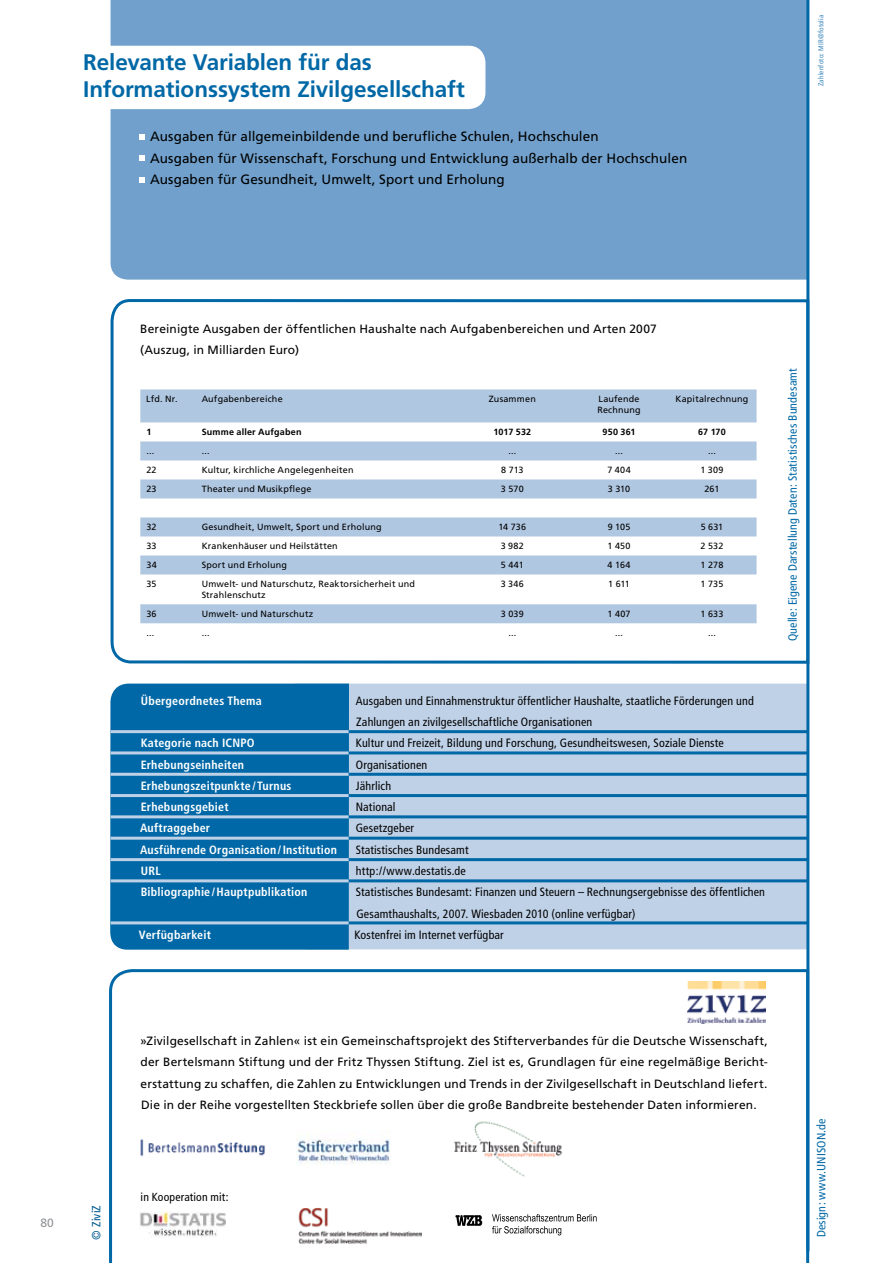
<style>
.page{position:relative;width:893px;height:1263px;background:#fff}
.page>*{position:absolute;margin:0;border:0;box-sizing:border-box;transform-origin:0 0}
.t1{font:700 22.5px/27px "Frutiger";letter-spacing:-.005em;color:#0068a6}
.t2{font:13.5px/21.3px "Frutiger";letter-spacing:.01em;color:#000}
.t3{font:12px/21.3px "Frutiger";letter-spacing:.01em;color:#000;text-align:justify}
.t4{font:condensed 12px/21.3px "Frutiger";letter-spacing:.01em;color:#000}
.t5{font:700 condensed 12px "Frutiger";letter-spacing:.02em;color:#fff}
.t6{font:condensed 12px "Frutiger";letter-spacing:.015em;color:#0068a6}
.t7{font:condensed 12px "Frutiger";letter-spacing:.01em;color:#015b92}
.t8{font:12px "Frutiger";color:#939598}
.t9{font:condensed 11.7px "Frutiger";letter-spacing:.01em;color:#000}
.t10{font:9px/10.8px "Frutiger";letter-spacing:.02em;color:#000}
.t11{font:700 9px "Frutiger";letter-spacing:.02em;color:#000}
.t12{font:condensed 7.2px "Frutiger";letter-spacing:.02em;color:#3d88bc}
</style>
<div class="page">
<div style="left:111px;top:0;width:695px;height:280px;background:#70a0cb"></div>
<svg style="left:110px;top:298px;width:700px;height:367px"></svg>
<div style="left:83px;top:46px;width:402px;height:63px;background:#fff;border-radius:17px"></div>
<svg style="left:140px;top:134px;width:5px;height:6px"></svg>
<svg style="left:140px;top:156px;width:5px;height:5px"></svg>
<svg style="left:140px;top:177px;width:5px;height:5px"></svg>
<svg style="left:109px;top:968px;width:701px;height:295px"></svg>
<div style="left:349px;top:684px;width:457px;height:265px;background:#bfd1e7"></div>
<div style="left:110px;top:684px;width:239px;height:266px;background:#0068a6"></div>
<hr style="left:111px;top:730px;width:238px;height:3px;background:#bfd1e7">
<hr style="left:111px;top:751px;width:238px;height:3px;background:#bfd1e7">
<hr style="left:111px;top:773px;width:238px;height:3px;background:#bfd1e7">
<hr style="left:111px;top:794px;width:238px;height:3px;background:#bfd1e7">
<hr style="left:111px;top:815px;width:238px;height:3px;background:#bfd1e7">
<hr style="left:111px;top:837px;width:238px;height:3px;background:#bfd1e7">
<hr style="left:111px;top:858px;width:238px;height:3px;background:#bfd1e7">
<hr style="left:111px;top:879px;width:238px;height:3px;background:#bfd1e7">
<hr style="left:111px;top:921px;width:238px;height:3px;background:#bfd1e7">
<hr style="left:349px;top:730px;width:459px;height:3px;background:#0068a6">
<hr style="left:349px;top:751px;width:459px;height:3px;background:#0068a6">
<hr style="left:349px;top:773px;width:459px;height:3px;background:#0068a6">
<hr style="left:349px;top:794px;width:459px;height:3px;background:#0068a6">
<hr style="left:349px;top:815px;width:459px;height:3px;background:#0068a6">
<hr style="left:349px;top:837px;width:459px;height:3px;background:#0068a6">
<hr style="left:349px;top:858px;width:459px;height:3px;background:#0068a6">
<hr style="left:349px;top:879px;width:459px;height:3px;background:#0068a6">
<hr style="left:349px;top:921px;width:459px;height:3px;background:#0068a6">
<img style="left:136px;top:1129px;width:133px;height:36px">
<img style="left:452px;top:1113px;width:117px;height:65px">
<img style="left:298px;top:1208px;width:123px;height:36px">
<img style="left:139px;top:1212px;width:87px;height:30px">
<hr style="left:806px;top:0;width:3px;height:1251px;background:#0068a6">
<img style="left:687px;top:981px;width:78px;height:43px">
<img style="left:297px;top:1130px;width:94px;height:38px">
<svg style="left:140px;top:389px;width:617px;height:234px;fill:#b0c7e1"></svg>
<svg style="left:455px;top:1215px;width:27px;height:11px"></svg>
<svg style="left:492px;top:1214px;width:105px;height:21px"></svg>
<h1 class="t1" style="left:83px;top:49px;width:383px">Relevante Variablen für das<br>Informationssystem Zivilgesellschaft</h1>
<p class="t2" style="left:150px;top:126px;width:539px">Ausgaben für allgemeinbildende und berufliche Schulen, Hochschulen<br>Ausgaben für Wissenschaft, Forschung und Entwicklung außerhalb der Hochschulen<br>Ausgaben für Gesundheit, Umwelt, Sport und Erholung</p>
<p class="t12" style="left:817px;top:86px;width:73px;rotate:-90deg">Zahlenfoto: MIR@fotolia</p>
<p class="t8" style="left:41px;top:1216px;width:15px">80</p>
<p class="t7" style="left:89px;top:1239px;width:36px;rotate:-90deg">© ZiviZ</p>
<p class="t3" style="left:140px;top:318px;width:518px">Bereinigte Ausgaben der öffentlichen Haushalte nach Aufgabenbereichen und Arten 2007 (Auszug, in Milliarden Euro)</p>
<p class="t10" style="left:146px;top:394px;width:33px">Lfd. Nr.</p>
<p class="t10" style="left:202px;top:394px;width:82px">Aufgabenbereiche</p>
<p class="t10" style="left:489px;top:394px;width:49px">Zusammen</p>
<p class="t10" style="left:597px;top:394px;width:45px">Laufende<br>Rechnung</p>
<p class="t10" style="left:676px;top:394px;width:74px">Kapitalrechnung</p>
<p class="t11" style="left:146px;top:427px;width:7px">1</p>
<p class="t11" style="left:202px;top:427px;width:101px">Summe aller Aufgaben</p>
<p class="t11" style="left:493px;top:427px;width:39px">1017 532</p>
<p class="t11" style="left:602px;top:427px;width:35px">950 361</p>
<p class="t11" style="left:698px;top:427px;width:29px">67 170</p>
<p class="t10" style="left:146px;top:446px;width:9px">...</p>
<p class="t10" style="left:202px;top:446px;width:9px">...</p>
<p class="t10" style="left:508px;top:446px;width:9px">...</p>
<p class="t10" style="left:615px;top:446px;width:9px">...</p>
<p class="t10" style="left:708px;top:446px;width:9px">...</p>
<p class="t10" style="left:146px;top:465px;width:12px">22</p>
<p class="t10" style="left:202px;top:465px;width:153px">Kultur, kirchliche Angelegenheiten</p>
<p class="t10" style="left:501px;top:465px;width:24px">8 713</p>
<p class="t10" style="left:607px;top:465px;width:25px">7 404</p>
<p class="t10" style="left:700px;top:465px;width:25px">1 309</p>
<p class="t10" style="left:146px;top:484px;width:12px">23</p>
<p class="t10" style="left:202px;top:484px;width:111px">Theater und Musikpflege</p>
<p class="t10" style="left:501px;top:484px;width:24px">3 570</p>
<p class="t10" style="left:608px;top:484px;width:24px">3 310</p>
<p class="t10" style="left:704px;top:484px;width:16px">261</p>
<p class="t10" style="left:146px;top:522px;width:12px">32</p>
<p class="t10" style="left:202px;top:522px;width:181px">Gesundheit, Umwelt, Sport und Erholung</p>
<p class="t10" style="left:498px;top:522px;width:29px">14 736</p>
<p class="t10" style="left:608px;top:522px;width:24px">9 105</p>
<p class="t10" style="left:701px;top:522px;width:24px">5 631</p>
<p class="t10" style="left:146px;top:541px;width:12px">33</p>
<p class="t10" style="left:202px;top:541px;width:138px">Krankenhäuser und Heilstätten</p>
<p class="t10" style="left:501px;top:541px;width:25px">3 982</p>
<p class="t10" style="left:608px;top:541px;width:24px">1 450</p>
<p class="t10" style="left:701px;top:541px;width:24px">2 532</p>
<p class="t10" style="left:146px;top:560px;width:12px">34</p>
<p class="t10" style="left:202px;top:560px;width:87px">Sport und Erholung</p>
<p class="t10" style="left:501px;top:560px;width:24px">5 441</p>
<p class="t10" style="left:608px;top:560px;width:24px">4 164</p>
<p class="t10" style="left:701px;top:560px;width:24px">1 278</p>
<p class="t10" style="left:146px;top:579px;width:12px">35</p>
<p class="t10" style="left:202px;top:579px;width:215px">Umwelt- und Naturschutz, Reaktorsicherheit und<br>Strahlenschutz</p>
<p class="t10" style="left:501px;top:579px;width:25px">3 346</p>
<p class="t10" style="left:608px;top:579px;width:23px">1 611</p>
<p class="t10" style="left:701px;top:579px;width:24px">1 735</p>
<p class="t10" style="left:146px;top:609px;width:12px">36</p>
<p class="t10" style="left:202px;top:609px;width:113px">Umwelt- und Naturschutz</p>
<p class="t10" style="left:501px;top:609px;width:24px">3 039</p>
<p class="t10" style="left:608px;top:609px;width:24px">1 407</p>
<p class="t10" style="left:701px;top:609px;width:24px">1 633</p>
<p class="t10" style="left:146px;top:628px;width:9px">...</p>
<p class="t10" style="left:202px;top:628px;width:9px">...</p>
<p class="t10" style="left:508px;top:628px;width:9px">...</p>
<p class="t10" style="left:615px;top:628px;width:9px">...</p>
<p class="t10" style="left:708px;top:628px;width:9px">...</p>
<p class="t5" style="left:141px;top:693px;width:123px">Übergeordnetes Thema</p>
<p class="t4" style="left:356px;top:690px;width:399px">Ausgaben und Einnahmenstruktur öffentlicher Haushalte, staatliche Förderungen und<br>Zahlungen an zivilgesellschaftliche Organisationen</p>
<p class="t5" style="left:141px;top:736px;width:116px">Kategorie nach ICNPO</p>
<p class="t4" style="left:356px;top:733px;width:370px">Kultur und Freizeit, Bildung und Forschung, Gesundheitswesen, Soziale Dienste</p>
<p class="t5" style="left:141px;top:757px;width:105px">Erhebungseinheiten</p>
<p class="t4" style="left:356px;top:754px;width:73px">Organisationen</p>
<p class="t5" style="left:141px;top:779px;width:152px">Erhebungszeitpunkte / Turnus</p>
<p class="t4" style="left:356px;top:775px;width:37px">Jährlich</p>
<p class="t5" style="left:141px;top:800px;width:89px">Erhebungsgebiet</p>
<p class="t4" style="left:356px;top:796px;width:41px">National</p>
<p class="t5" style="left:140px;top:821px;width:72px">Auftraggeber</p>
<p class="t4" style="left:356px;top:818px;width:60px">Gesetzgeber</p>
<p class="t5" style="left:140px;top:842px;width:198px">Ausführende Organisation / Institution</p>
<p class="t4" style="left:356px;top:839px;width:114px">Statistisches Bundesamt</p>
<p class="t5" style="left:141px;top:864px;width:21px">URL</p>
<p class="t4" style="left:356px;top:860px;width:112px">http://www.destatis.de</p>
<p class="t5" style="left:141px;top:885px;width:168px">Bibliographie / Hauptpublikation</p>
<p class="t4" style="left:356px;top:881px;width:411px">Statistisches Bundesamt: Finanzen und Steuern – Rechnungsergebnisse des öffentlichen<br>Gesamthaushalts, 2007. Wiesbaden 2010 (online verfügbar)</p>
<p class="t5" style="left:139px;top:927px;width:73px">Verfügbarkeit</p>
<p class="t4" style="left:354px;top:924px;width:151px">Kostenfrei im Internet verfügbar</p>
<p class="t6" style="left:786px;top:641px;width:275px;rotate:-90deg">Quelle: Eigene Darstellung Daten: Statistisches Bundesamt</p>
<p class="t3" style="left:140px;top:1030px;width:629px">»Zivilgesellschaft in Zahlen« ist ein Gemeinschaftsprojekt des Stifterverbandes für die Deutsche Wissenschaft, der Bertelsmann Stiftung und der Fritz Thyssen Stiftung. Ziel ist es, Grundlagen für eine regelmäßige Bericht&shy;erstattung zu schaffen, die Zahlen zu Entwicklungen und Trends in der Zivilgesellschaft in Deutschland liefert.<br>Die in der Reihe vorgestellten Steckbriefe sollen über die große Bandbreite bestehender Daten informieren.</p>
<p class="t9" style="left:141px;top:1190px;width:90px">in Kooperation mit:</p>
<p class="t6" style="left:814px;top:1237px;width:121px;rotate:-90deg">Design: www.UNISON.de</p>
</div>
